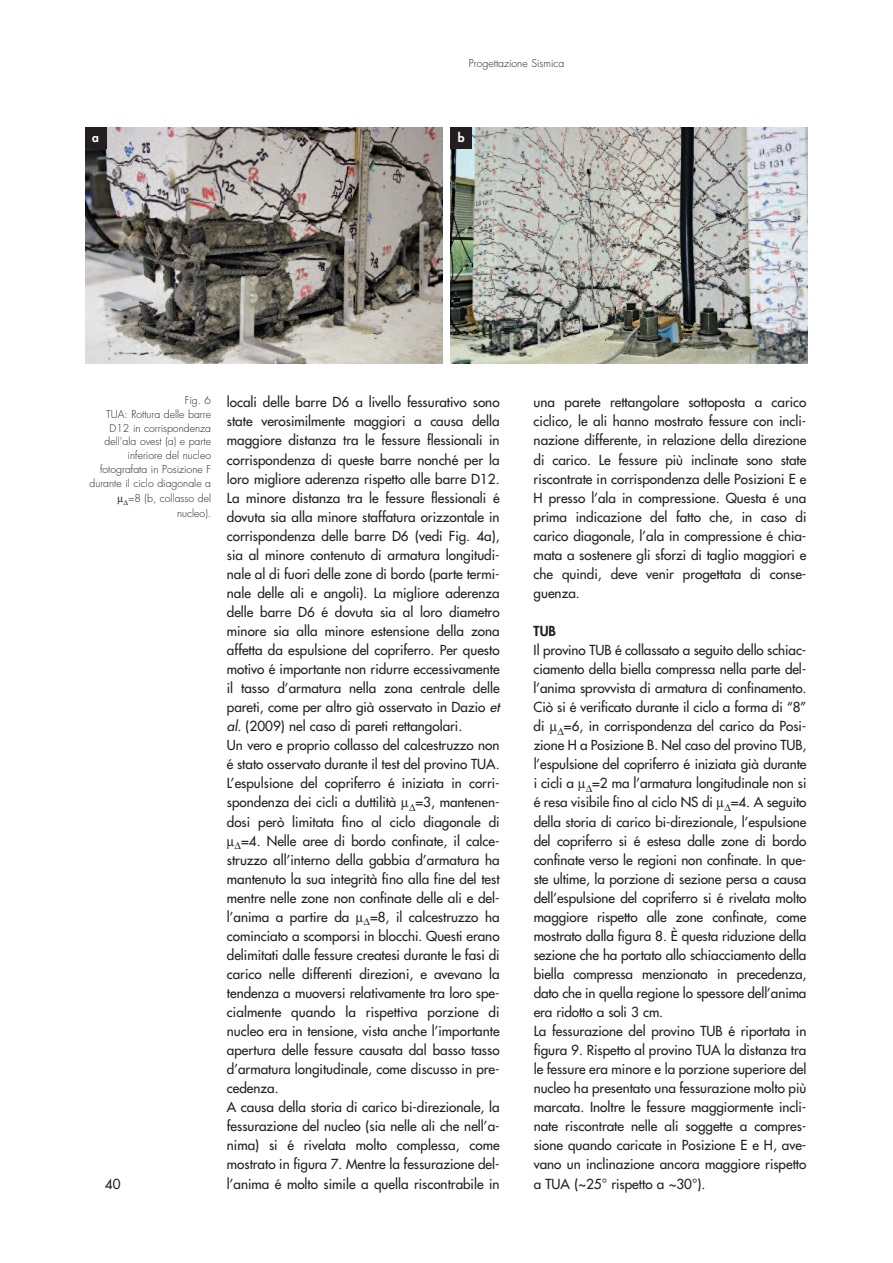
<style>
.page{position:relative;width:893px;height:1263px;background:#fff}
.page>*{position:absolute;margin:0;border:0;box-sizing:border-box;transform-origin:0 0}
.t1{font:13.5px/19px "Futura";color:#231f20;text-align:justify}
.t2{font:800 13.5px "Futura";color:#231f20}
.t3{font:800 12px "Futura";color:#fff}
.t4{font:300 10.5px/13.8px "Futura";color:#231f20;text-align:right}
.s1{font-style:italic}
</style>
<div class="page">
<img style="left:85px;top:128px;width:357px;height:236px">
<img style="left:451px;top:128px;width:357px;height:236px">
<div style="left:85px;top:128px;width:21px;height:21px;background:#231f20"></div>
<div style="left:451px;top:128px;width:21px;height:21px;background:#231f20"></div>
<p class="t4" style="left:469px;top:57px;width:97px">Progettazione Sismica</p>
<p class="t3" style="left:92px;top:132px;width:8px">a</p>
<p class="t3" style="left:458px;top:132px;width:8px">b</p>
<p class="t1" style="left:227px;top:394px;width:274px">locali delle barre D6 a livello fessurativo sono</p>
<p class="t1" style="left:227px;top:413px;width:274px">state verosimilmente maggiori a causa della</p>
<p class="t1" style="left:227px;top:432px;width:274px">maggiore distanza tra le fessure flessionali in</p>
<p class="t1" style="left:227px;top:451px;width:274px">corrispondenza di queste barre nonché per la</p>
<p class="t1" style="left:227px;top:470px;width:274px">loro migliore aderenza rispetto alle barre D12.</p>
<p class="t1" style="left:227px;top:489px;width:274px">La minore distanza tra le fessure flessionali é</p>
<p class="t1" style="left:227px;top:508px;width:274px">dovuta sia alla minore staffatura orizzontale in</p>
<p class="t1" style="left:227px;top:527px;width:274px">corrispondenza delle barre D6 (vedi Fig. 4a),</p>
<p class="t1" style="left:227px;top:546px;width:274px">sia al minore contenuto di armatura longitudi-</p>
<p class="t1" style="left:227px;top:565px;width:274px">nale al di fuori delle zone di bordo (parte termi-</p>
<p class="t1" style="left:227px;top:584px;width:274px">nale delle ali e angoli). La migliore aderenza</p>
<p class="t1" style="left:227px;top:603px;width:274px">delle barre D6 é dovuta sia al loro diametro</p>
<p class="t1" style="left:227px;top:622px;width:274px">minore sia alla minore estensione della zona</p>
<p class="t1" style="left:227px;top:641px;width:274px">affetta da espulsione del copriferro. Per questo</p>
<p class="t1" style="left:227px;top:660px;width:274px">motivo é importante non ridurre eccessivamente</p>
<p class="t1" style="left:227px;top:679px;width:274px">il tasso d’armatura nella zona centrale delle</p>
<p class="t1" style="left:227px;top:699px;width:274px">pareti, come per altro già osservato in Dazio <span class="s1">et</span></p>
<p class="t1" style="left:227px;top:718px;width:237px"><span class="s1">al.</span> (2009) nel caso di pareti rettangolari.</p>
<p class="t1" style="left:227px;top:737px;width:274px">Un vero e proprio collasso del calcestruzzo non</p>
<p class="t1" style="left:227px;top:756px;width:274px">é stato osservato durante il test del provino TUA.</p>
<p class="t1" style="left:227px;top:775px;width:274px">L’espulsione del copriferro é iniziata in corri-</p>
<p class="t1" style="left:227px;top:794px;width:274px">spondenza dei cicli a duttilità ∆=3, mantenen-</p>
<p class="t1" style="left:227px;top:813px;width:274px">dosi però limitata fino al ciclo diagonale di</p>
<p class="t1" style="left:235px;top:832px;width:266px">∆=4. Nelle aree di bordo confinate, il calce-</p>
<p class="t1" style="left:227px;top:851px;width:274px">struzzo all’interno della gabbia d’armatura ha</p>
<p class="t1" style="left:227px;top:870px;width:274px">mantenuto la sua integrità fino alla fine del test</p>
<p class="t1" style="left:227px;top:889px;width:274px">mentre nelle zone non confinate delle ali e del-</p>
<p class="t1" style="left:227px;top:908px;width:274px">l’anima a partire da ∆=8, il calcestruzzo ha</p>
<p class="t1" style="left:227px;top:927px;width:274px">cominciato a scomporsi in blocchi. Questi erano</p>
<p class="t1" style="left:227px;top:946px;width:274px">delimitati dalle fessure createsi durante le fasi di</p>
<p class="t1" style="left:227px;top:965px;width:274px">carico nelle differenti direzioni, e avevano la</p>
<p class="t1" style="left:227px;top:984px;width:274px">tendenza a muoversi relativamente tra loro spe-</p>
<p class="t1" style="left:227px;top:1003px;width:274px">cialmente quando la rispettiva porzione di</p>
<p class="t1" style="left:227px;top:1022px;width:274px">nucleo era in tensione, vista anche l’importante</p>
<p class="t1" style="left:227px;top:1041px;width:274px">apertura delle fessure causata dal basso tasso</p>
<p class="t1" style="left:227px;top:1060px;width:274px">d’armatura longitudinale, come discusso in pre-</p>
<p class="t1" style="left:227px;top:1080px;width:53px">cedenza.</p>
<p class="t1" style="left:227px;top:1099px;width:274px">A causa della storia di carico bi-direzionale, la</p>
<p class="t1" style="left:227px;top:1118px;width:274px">fessurazione del nucleo (sia nelle ali che nell’a-</p>
<p class="t1" style="left:227px;top:1137px;width:274px">nima) si é rivelata molto complessa, come</p>
<p class="t1" style="left:227px;top:1156px;width:274px">mostrato in figura 7. Mentre la fessurazione del-</p>
<p class="t1" style="left:227px;top:1175px;width:274px">l’anima é molto simile a quella riscontrabile in</p>
<p class="t1" style="left:534px;top:394px;width:274px">una parete rettangolare sottoposta a carico ciclico, le ali hanno mostrato fessure con incli&shy;nazione differente, in relazione della direzione di carico. Le fessure più inclinate sono state riscontrate in corrispondenza delle Posizioni E e H presso l’ala in compressione. Questa é una prima indicazione del fatto che, in caso di carico diagonale, l’ala in compressione é chia&shy;mata a sostenere gli sforzi di taglio maggiori e che quindi, deve venir progettata di conse&shy;guenza.</p>
<p class="t2" style="left:534px;top:624px;width:24px">TUB</p>
<p class="t1" style="left:534px;top:641px;width:274px;text-align:left">Il provino TUB é collassato a seguito dello schiac&shy;ciamento della biella compressa nella parte del&shy;l’anima sprovvista di armatura di confinamento.<br>Ciò si é verificato durante il ciclo a forma di “8” di ∆=6, in corrispondenza del carico da Posi&shy;zione H a Posizione B. Nel caso del provino TUB, l’espulsione del copriferro é iniziata già durante i cicli a ∆=2 ma l’armatura longitudinale non si é resa visibile fino al ciclo NS di ∆=4. A seguito della storia di carico bi-direzionale, l’espulsione del copriferro si é estesa dalle zone di bordo confinate verso le regioni non confinate. In que&shy;ste ultime, la porzione di sezione persa a causa dell’espulsione del copriferro si é rivelata molto maggiore rispetto alle zone confinate, come mostrato dalla figura 8. È questa riduzione della sezione che ha portato allo schiacciamento della biella compressa menzionato in precedenza, dato che in quella regione lo spessore dell’anima era ridotto a soli 3 cm.<br>La fessurazione del provino TUB é riportata in figura 9. Rispetto al provino TUA la distanza tra le fessure era minore e la porzione superiore del nucleo ha presentato una fessurazione molto più marcata. Inoltre le fessure maggiormente incli&shy;nate riscontrate nelle ali soggette a compres&shy;sione quando caricate in Posizione E e H, ave&shy;vano un inclinazione ancora maggiore rispetto</p>
<p class="t4" style="left:90px;top:394px;width:123px">Fig. 6<br>TUA: Rottura delle barre<br>D12 in corrispondenza dell’ala ovest (a) e parte inferiore del nucleo fotografata in Posizione F durante il ciclo diagonale a</p>
<p class="t4" style="left:123px;top:492px;width:89px;line-height:14.5px">∆=8 (b, collasso del nucleo).</p>
<p class="t1" style="left:105px;top:1175px;width:17px">40</p>
<p class="t1" style="left:534px;top:1175px;width:173px">a TUA (~25° rispetto a ~30°).</p>
</div>
